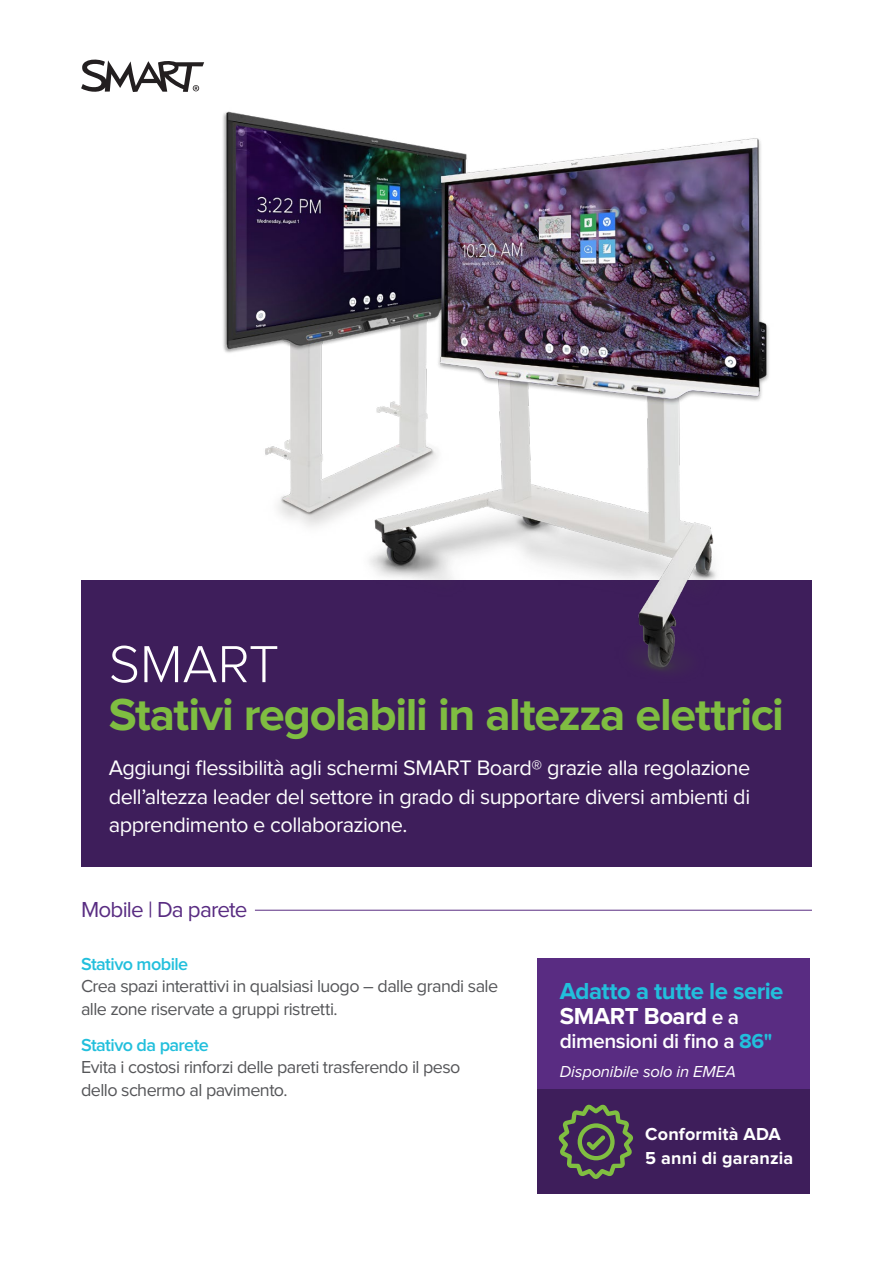
<style>
.page{position:relative;width:893px;height:1263px;background:#fff}
.page>*{position:absolute;margin:0;border:0;box-sizing:border-box;transform-origin:0 0}
.SMAR_Board_Title{font:300 54px "Proxima Nova";color:#fff}
.SMAR_Board_Title-2{font:700 46.5px "Proxima Nova";letter-spacing:-.03em;color:#7fbd41}
.t1{font:700 24px/25.5px "Proxima Nova";letter-spacing:-.025em;color:#22bfdc}
.t2{font:22.5px "Proxima Nova";letter-spacing:-.04em;color:#592c82}
.Page_1_Intro_Copy{font:21.75px/28.5px "Proxima Nova";letter-spacing:-.02em;color:#fff;text-align:justify}
.t3{font:600 21px "Proxima Nova";letter-spacing:-.02em;color:#fff}
.Page_1_Body_Copy{font:18px/22.5px "Proxima Nova";letter-spacing:-.03em;color:#555659}
.Page_1_Subhead{font:600 18px "Proxima Nova";letter-spacing:-.03em;color:#22bfdc}
.t4{font:700 18px "Proxima Nova";letter-spacing:.01em;color:#fff}
.t5{font:italic 16.5px "Proxima Nova";letter-spacing:-.01em;color:#fff}
.s1{color:#fff}
.s2{font-weight:600;font-size:21px;color:#fff}
.s3{font-weight:700;color:#22bfdc}
</style>
<div class="page">
<div style="left:81px;top:581px;width:731px;height:286px;background:#3e1e5b"></div>
<div style="left:537px;top:959px;width:273px;height:235px;background:#592c82"></div>
<div style="left:537px;top:1089px;width:273px;height:105px;background:#3e1e5b"></div>
<hr style="left:81px;top:910px;width:731px;height:1px;background:#592c82">
<div style="left:81px;top:904px;width:174px;height:12px;background:#fff"></div>
<img style="left:187px;top:111px;width:610px;height:560px">
<svg style="left:559px;top:1105px;width:74px;height:74px"></svg>
<svg style="left:81px;top:60px;width:123px;height:32px"></svg>
<p class="SMAR_Board_Title" style="left:109px;top:639px;width:172px">SMART</p>
<p class="SMAR_Board_Title-2" style="left:109px;top:693px;width:677px">Stativi regolabili in altezza elettrici</p>
<p class="Page_1_Intro_Copy" style="left:109px;top:755px;width:643px">Aggiungi flessibilità agli schermi SMART Board® grazie alla regolazione dell’altezza leader del settore in grado di supportare diversi ambienti di apprendimento e collaborazione.</p>
<p class="t2" style="left:81px;top:899px;width:168px">Mobile | Da parete</p>
<p class="Page_1_Subhead" style="left:81px;top:955px;width:109px">Stativo mobile</p>
<p class="Page_1_Body_Copy" style="left:81px;top:976px;width:419px">Crea spazi interattivi in qualsiasi luogo – dalle grandi sale alle zone riservate a gruppi ristretti.</p>
<p class="Page_1_Subhead" style="left:81px;top:1036px;width:129px">Stativo da parete</p>
<p class="Page_1_Body_Copy" style="left:81px;top:1057px;width:381px">Evita i costosi rinforzi delle pareti trasferendo il peso dello schermo al pavimento.</p>
<p class="t1" style="left:560px;top:979px;width:225px">Adatto a tutte le serie<br><span class="s1">SMART Board</span> <span class="s2">e a</span></p>
<p class="t3" style="left:560px;top:1031px;width:214px">dimensioni di fino a <span class="s3">86"</span></p>
<p class="t5" style="left:560px;top:1064px;width:178px">Disponibile solo in EMEA</p>
<p class="t4" style="left:645px;top:1125px;width:137px">Conformità ADA</p>
<p class="t4" style="left:645px;top:1150px;width:150px">5 anni di garanzia</p>
</div>
